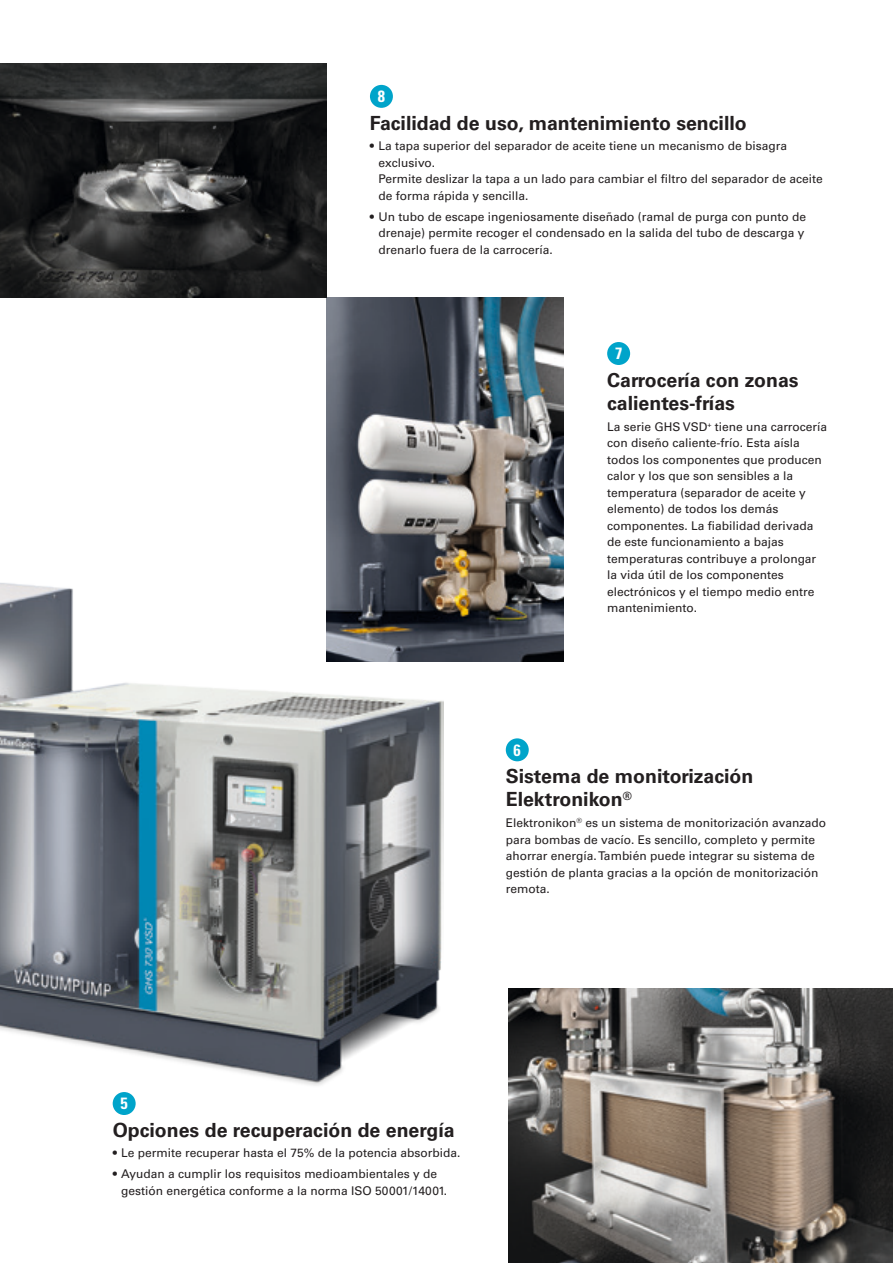
<style>
.page{position:relative;width:893px;height:1263px;background:#fff}
.page>*{position:absolute;margin:0;border:0;box-sizing:border-box;transform-origin:0 0}
.t1{font:700 19.5px/23.4px "Univers LT Std";color:#231f20}
.t2{font:700 condensed 16.35px "Univers LT Std";color:#fff}
.t3{font:12px/16.5px "Univers LT Std";color:#231f20}
</style>
<div class="page">
<img style="left:326px;top:298px;width:237px;height:363px">
<img style="left:0;top:64px;width:326px;height:234px">
<img style="left:509px;top:989px;width:384px;height:274px">
<img style="left:0;top:542px;width:443px;height:570px">
<div style="left:506px;top:738px;width:23px;height:23px;background:#00a4ca;border-radius:50%"></div>
<div style="left:607px;top:342px;width:23px;height:23px;background:#00a4ca;border-radius:50%"></div>
<div style="left:370px;top:85px;width:23px;height:23px;background:#00a4ca;border-radius:50%"></div>
<div style="left:113px;top:1092px;width:23px;height:23px;background:#00a4ca;border-radius:50%"></div>
<h2 class="t2" style="left:378px;top:86px;width:9px">8</h2>
<h1 class="t1" style="left:370px;top:111px;width:378px">Facilidad de uso, mantenimiento sencillo</h1>
<p class="t3" style="left:378px;top:138px;width:446px;text-indent:-9px">• La tapa superior del separador de aceite tiene un mecanismo de bisagra exclusivo.<br>Permite deslizar la tapa a un lado para cambiar el filtro del separador de aceite de forma rápida y sencilla.</p>
<p class="t3" style="left:378px;top:208px;width:429px;text-indent:-9px">• Un tubo de escape ingeniosamente diseñado (ramal de purga con punto de drenaje) permite recoger el condensado en la salida del tubo de descarga y drenarlo fuera de la carrocería.</p>
<h2 class="t2" style="left:615px;top:344px;width:9px">7</h2>
<h2 class="t2" style="left:514px;top:740px;width:9px">6</h2>
<h1 class="t1" style="left:607px;top:368px;width:193px">Carrocería con zonas calientes-frías</h1>
<p class="t3" style="left:607px;top:418px;width:222px">La serie GHS VSD<sup>+</sup> tiene una carrocería con diseño caliente-frío. Esta aísla todos los componentes que producen calor y los que son sensibles a la temperatura (separador de aceite y elemento) de todos los demás componentes. La fiabilidad derivada de este funcionamiento a bajas temperaturas contribuye a prolongar la vida útil de los componentes electrónicos y el tiempo medio entre mantenimiento.</p>
<h1 class="t1" style="left:506px;top:765px;width:249px">Sistema de monitorización<br>Elektronikon<sup>®</sup></h1>
<p class="t3" style="left:506px;top:815px;width:322px">Elektronikon<sup>®</sup> es un sistema de monitorización avanzado para bombas de vacío. Es sencillo, completo y permite ahorrar energía. También puede integrar su sistema de gestión de planta gracias a la opción de monitorización remota.</p>
<h2 class="t2" style="left:121px;top:1093px;width:9px">5</h2>
<h1 class="t1" style="left:113px;top:1118px;width:344px">Opciones de recuperación de energía</h1>
<p class="t3" style="left:113px;top:1145px;width:349px">• Le permite recuperar hasta el 75% de la potencia absorbida.</p>
<p class="t3" style="left:121px;top:1166px;width:327px;text-indent:-9px">• Ayudan a cumplir los requisitos medioambientales y de gestión energética conforme a la norma ISO 50001/14001.</p>
</div>
